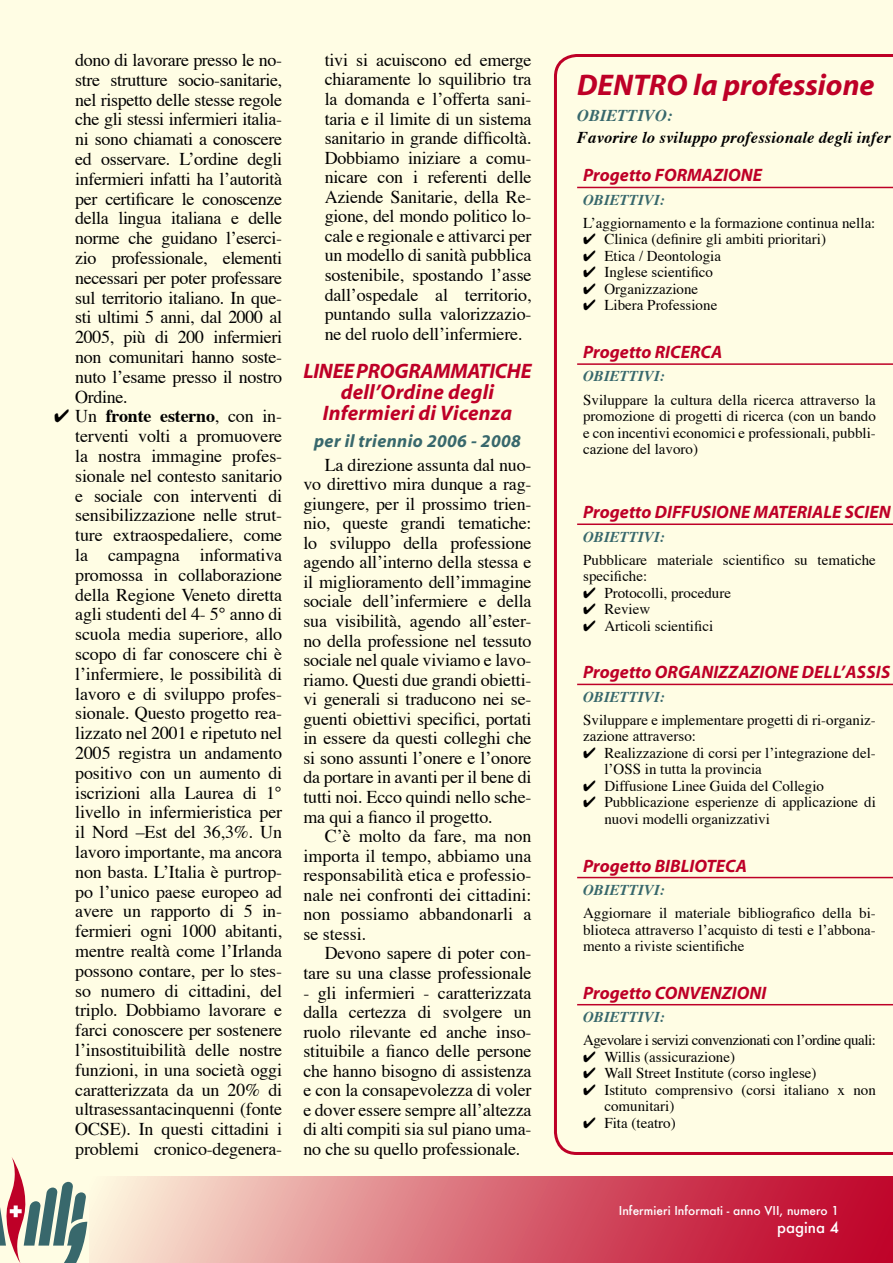
<style>
.page{position:relative;width:893px;height:1263px;background:#fffde4}
.page>*{position:absolute;margin:0;border:0;box-sizing:border-box;transform-origin:0 0}
.t1{font:italic 700 30px "Myriad";color:#be0027}
.t2{font:italic 700 21px/21px "Myriad";letter-spacing:.01em;color:#be0027;text-align:center}
.t3{font:18px/19.8px "Times";letter-spacing:-.01em;color:#000;text-align:justify}
.t4{font:italic 700 18px "Myriad";color:#be0027}
.t5{font:italic 700 18px "Myriad";letter-spacing:.02em;color:#38686c}
.t6{font:italic 700 16.5px "Times";letter-spacing:.01em;color:#000}
.t7{font:italic 700 16.5px "Times";color:#38686c}
.t8{font:15px/16.5px "Times";color:#000}
.t9{font:italic 700 15px "Times";color:#38686c}
.t10{font:15px "Times";letter-spacing:-.03em;color:#000}
.t11{font:500 15px "Futura";color:#fff}
.t12{font:500 12px "Futura";color:#fff}
.s1{font-weight:700}
</style>
<div class="page">
<div style="left:89px;top:1176px;width:804px;height:87px;background:linear-gradient(to right,#fae9d5,#bb001e)"></div>
<svg style="left:0;top:1157px;width:87px;height:106px"></svg>
<hr style="left:892px;top:1176px;width:1px;height:87px;background:#fff">
<svg style="left:554px;top:54px;width:339px;height:1099px"></svg>
<hr style="left:577px;top:187px;width:305px;height:1px;background:#be0027">
<hr style="left:577px;top:363px;width:305px;height:2px;background:#be0027">
<svg style="left:882px;top:363px;width:11px;height:2px"></svg>
<hr style="left:577px;top:523px;width:305px;height:2px;background:#be0027">
<svg style="left:882px;top:523px;width:11px;height:2px"></svg>
<hr style="left:577px;top:684px;width:305px;height:1px;background:#be0027">
<hr style="left:577px;top:877px;width:305px;height:1px;background:#be0027">
<hr style="left:577px;top:1004px;width:305px;height:1px;background:#be0027">
<p class="t3" style="left:75px;top:48px;width:208px">dono di lavorare presso le no&shy;stre strutture socio-sanitarie, nel rispetto delle stesse regole che gli stessi infermieri italia&shy;ni sono chiamati a conoscere ed osservare. L’ordine degli infermieri infatti ha l’autorità per certificare le conoscenze della lingua italiana e delle norme che guidano l’eserci&shy;zio professionale, elementi necessari per poter professare sul territorio italiano. In que&shy;sti ultimi 5 anni, dal 2000 al 2005, più di 200 infermieri non comunitari hanno soste&shy;nuto l’esame presso il nostro Ordine.</p>
<p class="t3" style="left:75px;top:405px;width:208px;text-indent:-21px">✔ Un <span class="s1">fronte esterno</span>, con in&shy;terventi volti a promuovere la nostra immagine profes&shy;sionale nel contesto sanitario e sociale con interventi di sensibilizzazione nelle strut&shy;ture extraospedaliere, come la campagna informativa promossa in collaborazione della Regione Veneto diretta agli studenti del 4- 5° anno di scuola media superiore, allo scopo di far conoscere chi è l’infermiere, le possibilità di lavoro e di sviluppo profes&shy;sionale. Questo progetto rea&shy;lizzato nel 2001 e ripetuto nel 2005 registra un andamento positivo con un aumento di iscrizioni alla Laurea di 1° livello in infermieristica per il Nord –Est del 36,3%. Un lavoro importante, ma ancora non basta. L’Italia è purtrop&shy;po l’unico paese europeo ad avere un rapporto di 5 in&shy;fermieri ogni 1000 abitanti, mentre realtà come l’Irlanda possono contare, per lo stes&shy;so numero di cittadini, del triplo. Dobbiamo lavorare e farci conoscere per sostenere l’insostituibilità delle nostre funzioni, in una società oggi caratterizzata da un 20% di ultrasessantacinquenni (fonte OCSE). In questi cittadini i problemi cronico-degenera-</p>
<p class="t3" style="left:325px;top:49px;width:208px">tivi si acuiscono ed emerge chiaramente lo squilibrio tra la domanda e l’offerta sani&shy;taria e il limite di un sistema sanitario in grande difficoltà.<br>Dobbiamo iniziare a comu&shy;nicare con i referenti delle Aziende Sanitarie, della Re&shy;gione, del mondo politico lo&shy;cale e regionale e attivarci per un modello di sanità pubblica sostenibile, spostando l’asse dall’ospedale al territorio, puntando sulla valorizzazio&shy;ne del ruolo dell’infermiere.</p>
<p class="t2" style="left:303px;top:361px;width:230px">LINEE PROGRAMMATICHE dell’Ordine degli<br>Infermieri di Vicenza</p>
<p class="t5" style="left:314px;top:431px;width:208px">per il triennio 2006 - 2008</p>
<p class="t3" style="left:303px;top:453px;width:230px;text-indent:21px">La direzione assunta dal nuo&shy;vo direttivo mira dunque a rag&shy;giungere, per il prossimo trien&shy;nio, queste grandi tematiche: lo sviluppo della professione agendo all’interno della stessa e il miglioramento dell’immagine sociale dell’infermiere e della sua visibilità, agendo all’ester&shy;no della professione nel tessuto sociale nel quale viviamo e lavo&shy;riamo. Questi due grandi obietti&shy;vi generali si traducono nei se&shy;guenti obiettivi specifici, portati in essere da questi colleghi che si sono assunti l’onere e l’onore da portare in avanti per il bene di tutti noi. Ecco quindi nello sche&shy;ma qui a fianco il progetto.</p>
<p class="t3" style="left:303px;top:825px;width:230px;text-indent:21px">C’è molto da fare, ma non importa il tempo, abbiamo una responsabilità etica e professio&shy;nale nei confronti dei cittadini: non possiamo abbandonarli a se stessi.</p>
<p class="t3" style="left:303px;top:942px;width:230px;text-align:right">Devono sapere di poter con&shy;tare su una classe professionale</p>
<p class="t3" style="left:303px;top:981px;width:230px">- gli infermieri - caratterizzata dalla certezza di svolgere un ruolo rilevante ed anche inso&shy;stituibile a fianco delle persone che hanno bisogno di assistenza e con la consapevolezza di voler e dover essere sempre all’altezza di alti compiti sia sul piano uma&shy;no che su quello professionale.</p>
<h1 class="t1" style="left:577px;top:70px;width:299px">DENTRO la professione</h1>
<p class="t7" style="left:577px;top:100px;width:97px">OBIETTIVO:</p>
<p class="t6" style="left:577px;top:122px;width:315px">Favorire lo sviluppo professionale degli infer</p>
<p class="t4" style="left:583px;top:166px;width:180px">Progetto FORMAZIONE</p>
<p class="t9" style="left:583px;top:186px;width:83px">OBIETTIVI:</p>
<p class="t8" style="left:583px;top:213px;width:294px">L’aggiornamento e la formazione continua nella:</p>
<p class="t8" style="left:583px;top:230px;width:244px">✔ Clinica (definire gli ambiti prioritari)</p>
<p class="t8" style="left:583px;top:246px;width:139px">✔ Etica / Deontologia</p>
<p class="t8" style="left:583px;top:263px;width:131px">✔ Inglese scientifico</p>
<p class="t8" style="left:583px;top:279px;width:117px">✔ Organizzazione</p>
<p class="t8" style="left:583px;top:296px;width:136px">✔ Libera Professione</p>
<p class="t4" style="left:583px;top:343px;width:141px">Progetto RICERCA</p>
<p class="t9" style="left:583px;top:362px;width:83px">OBIETTIVI:</p>
<p class="t8" style="left:583px;top:390px;width:294px;text-align:justify">Sviluppare la cultura della ricerca attraverso la promozione di progetti di ricerca (con un bando e con incentivi economici e professionali, pubbli&shy;cazione del lavoro)</p>
<p class="t4" style="left:583px;top:503px;width:309px">Progetto DIFFUSIONE MATERIALE SCIEN</p>
<p class="t9" style="left:583px;top:522px;width:83px">OBIETTIVI:</p>
<p class="t8" style="left:583px;top:550px;width:294px">Pubblicare materiale scientifico su tematiche specifiche:</p>
<p class="t8" style="left:583px;top:583px;width:149px">✔ Protocolli, procedure</p>
<p class="t8" style="left:583px;top:600px;width:69px">✔ Review</p>
<p class="t8" style="left:583px;top:616px;width:131px">✔ Articoli scientifici</p>
<p class="t4" style="left:583px;top:663px;width:309px">Progetto ORGANIZZAZIONE DELL’ASSIS</p>
<p class="t9" style="left:583px;top:682px;width:83px">OBIETTIVI:</p>
<p class="t8" style="left:583px;top:710px;width:294px">Sviluppare e implementare progetti di ri-organiz&shy;zazione attraverso:</p>
<p class="t8" style="left:604px;top:743px;width:273px;text-indent:-21px">✔ Realizzazione di corsi per l’integrazione del&shy;l’OSS in tutta la provincia</p>
<p class="t8" style="left:583px;top:776px;width:242px">✔ Diffusione Linee Guida del Collegio</p>
<p class="t8" style="left:604px;top:793px;width:273px;text-indent:-21px">✔ Pubblicazione esperienze di applicazione di nuovi modelli organizzativi</p>
<p class="t4" style="left:583px;top:856px;width:165px">Progetto BIBLIOTECA</p>
<p class="t9" style="left:583px;top:876px;width:83px">OBIETTIVI:</p>
<p class="t8" style="left:583px;top:903px;width:294px;text-align:justify">Aggiornare il materiale bibliografico della bi&shy;blioteca attraverso l’acquisto di testi e l’abbona&shy;mento a riviste scientifiche</p>
<p class="t4" style="left:583px;top:983px;width:185px">Progetto CONVENZIONI</p>
<p class="t9" style="left:583px;top:1003px;width:83px">OBIETTIVI:</p>
<p class="t10" style="left:583px;top:1026px;width:294px">Agevolare i servizi convenzionati con l’ordine quali:</p>
<p class="t8" style="left:583px;top:1047px;width:153px">✔ Willis (assicurazione)</p>
<p class="t8" style="left:583px;top:1064px;width:235px">✔ Wall Street Institute (corso inglese)</p>
<p class="t8" style="left:604px;top:1080px;width:273px;text-indent:-21px">✔ Istituto comprensivo (corsi italiano x non comunitari)</p>
<p class="t8" style="left:583px;top:1113px;width:94px">✔ Fita (teatro)</p>
<p class="t12" style="left:619px;top:1202px;width:222px">Infermieri Informati - anno VII, numero 1</p>
<p class="t11" style="left:777px;top:1217px;width:63px">pagina 4</p>
</div>
